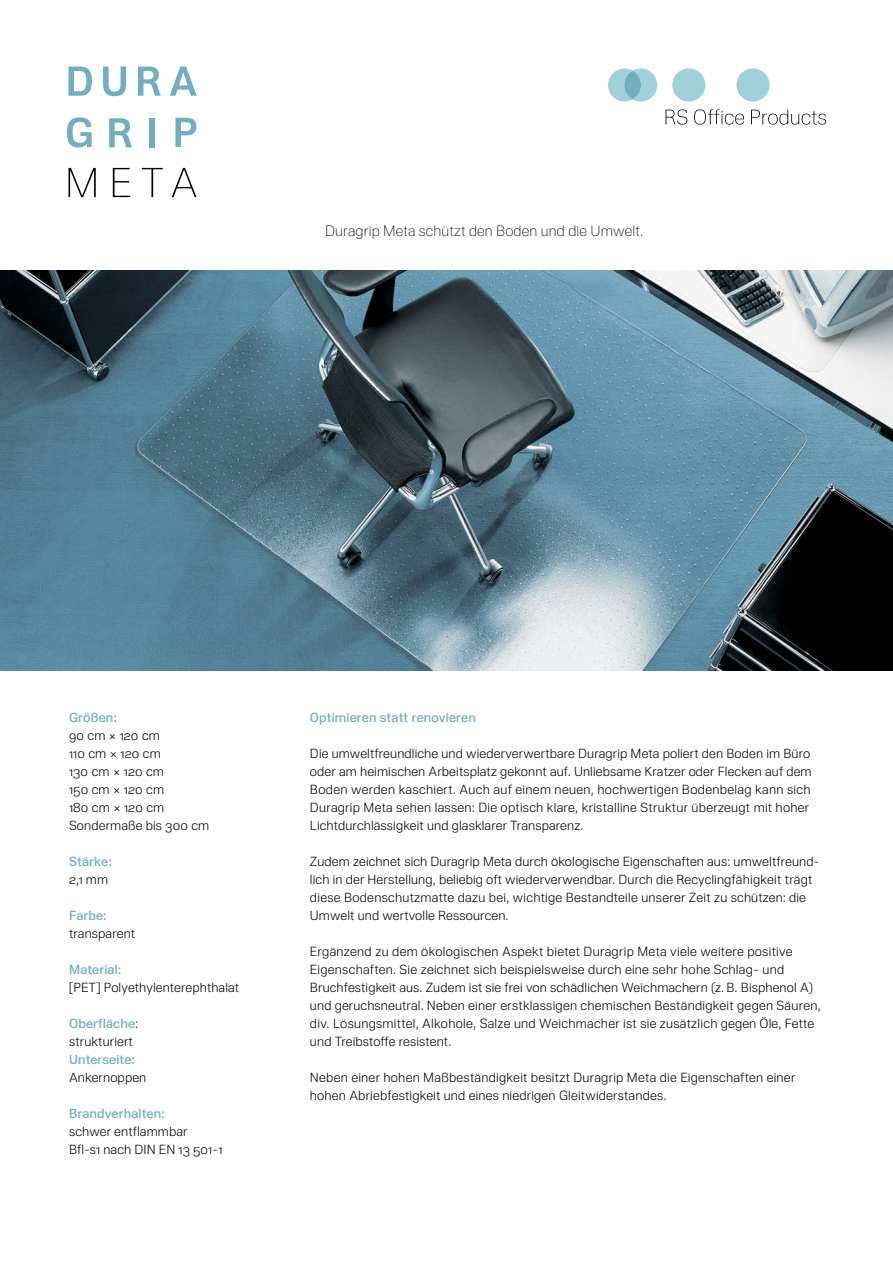
<style>
.page{position:relative;width:893px;height:1263px;background:#fff}
.page>*{position:absolute;margin:0;border:0;box-sizing:border-box;transform-origin:0 0}
.t1{font:200 15px "Nuber Next";letter-spacing:.01em;color:#000}
.t2{font:300 13.2px/18px "Nuber Next";letter-spacing:.01em;color:#000}
.t3{font:600 13.2px "Nuber Next";letter-spacing:.01em;color:#72aebf}
.s1{font-weight:600;color:#72aebf}
</style>
<div class="page">
<div style="left:672px;top:68px;width:33px;height:34px;background:#a2d0da;border-radius:50%"></div>
<div style="left:736px;top:68px;width:34px;height:34px;background:#a2d0da;border-radius:50%"></div>
<svg style="left:608px;top:68px;width:49px;height:34px"></svg>
<div style="left:624px;top:71px;width:17px;height:28px;background:#72aebf;border-radius:50%"></div>
<svg style="left:665px;top:109px;width:161px;height:16px"></svg>
<img style="left:0;top:270px;width:893px;height:401px">
<svg style="left:69px;top:67px;width:23px;height:29px"></svg>
<svg style="left:103px;top:67px;width:23px;height:29px"></svg>
<svg style="left:138px;top:67px;width:23px;height:29px"></svg>
<svg style="left:170px;top:67px;width:27px;height:29px"></svg>
<svg style="left:67px;top:117px;width:25px;height:30px"></svg>
<svg style="left:109px;top:118px;width:23px;height:29px"></svg>
<div style="left:149px;top:118px;width:6px;height:29px;background:#72aebf"></div>
<svg style="left:175px;top:118px;width:21px;height:29px"></svg>
<svg style="left:69px;top:168px;width:27px;height:29px"></svg>
<svg style="left:113px;top:168px;width:17px;height:29px"></svg>
<svg style="left:142px;top:168px;width:21px;height:29px"></svg>
<svg style="left:172px;top:168px;width:24px;height:29px"></svg>
<p class="t1" style="left:325px;top:221px;width:320px">Duragrip Meta schützt den Boden und die Umwelt.</p>
<p class="t3" style="left:69px;top:708px;width:49px">Größen:</p>
<p class="t2" style="left:69px;top:726px;width:142px">90 cm × 120 cm<br>110 cm × 120 cm<br>130 cm × 120 cm<br>150 cm × 120 cm<br>180 cm × 120 cm<br>Sondermaße bis 300 cm</p>
<p class="t3" style="left:69px;top:852px;width:44px">Stärke:</p>
<p class="t2" style="left:69px;top:870px;width:41px">2,1 mm</p>
<p class="t3" style="left:69px;top:906px;width:39px">Farbe:</p>
<p class="t2" style="left:69px;top:924px;width:68px">transparent</p>
<p class="t3" style="left:69px;top:960px;width:54px">Material:</p>
<p class="t2" style="left:69px;top:978px;width:172px">[PET] Polyethylenterephthalat</p>
<p class="t2" style="left:69px;top:1014px;width:71px"><span class="s1">Oberfläche</span>: strukturiert</p>
<p class="t3" style="left:69px;top:1050px;width:68px">Unterseite:</p>
<p class="t2" style="left:69px;top:1068px;width:79px">Ankernoppen</p>
<p class="t3" style="left:69px;top:1104px;width:97px">Brandverhalten:</p>
<p class="t2" style="left:69px;top:1122px;width:155px">schwer entflammbar<br>Bfl-s1 nach DIN EN 13 501-1</p>
<p class="t3" style="left:310px;top:708px;width:167px">Optimieren statt renovieren</p>
<p class="t2" style="left:310px;top:744px;width:503px">Die umweltfreundliche und wiederverwertbare Duragrip Meta poliert den Boden im Büro oder am heimischen Arbeitsplatz gekonnt auf. Unliebsame Kratzer oder Flecken auf dem Boden werden kaschiert. Auch auf einem neuen, hochwertigen Bodenbelag kann sich Duragrip Meta sehen lassen: Die optisch klare, kristalline Struktur überzeugt mit hoher Lichtdurchlässigkeit und glasklarer Transparenz.</p>
<p class="t2" style="left:310px;top:852px;width:511px">Zudem zeichnet sich Duragrip Meta durch ökologische Eigenschaften aus: umweltfreund&shy;lich in der Herstellung, beliebig oft wiederverwendbar. Durch die Recyclingfähigkeit trägt diese Bodenschutzmatte dazu bei, wichtige Bestandteile unserer Zeit zu schützen: die Umwelt und wertvolle Ressourcen.</p>
<p class="t2" style="left:310px;top:942px;width:512px">Ergänzend zu dem ökologischen Aspekt bietet Duragrip Meta viele weitere positive Eigenschaften. Sie zeichnet sich beispielsweise durch eine sehr hohe Schlag- und Bruchfestigkeit aus. Zudem ist sie frei von schädlichen Weichmachern (z.B. Bisphenol A) und geruchsneutral. Neben einer erstklassigen chemischen Beständigkeit gegen Säuren, div. Lösungsmittel, Alkohole, Salze und Weichmacher ist sie zusätzlich gegen Öle, Fette und Treibstoffe resistent.</p>
<p class="t2" style="left:310px;top:1068px;width:487px">Neben einer hohen Maßbeständigkeit besitzt Duragrip Meta die Eigenschaften einer hohen Abriebfestigkeit und eines niedrigen Gleitwiderstandes.</p>
</div>
